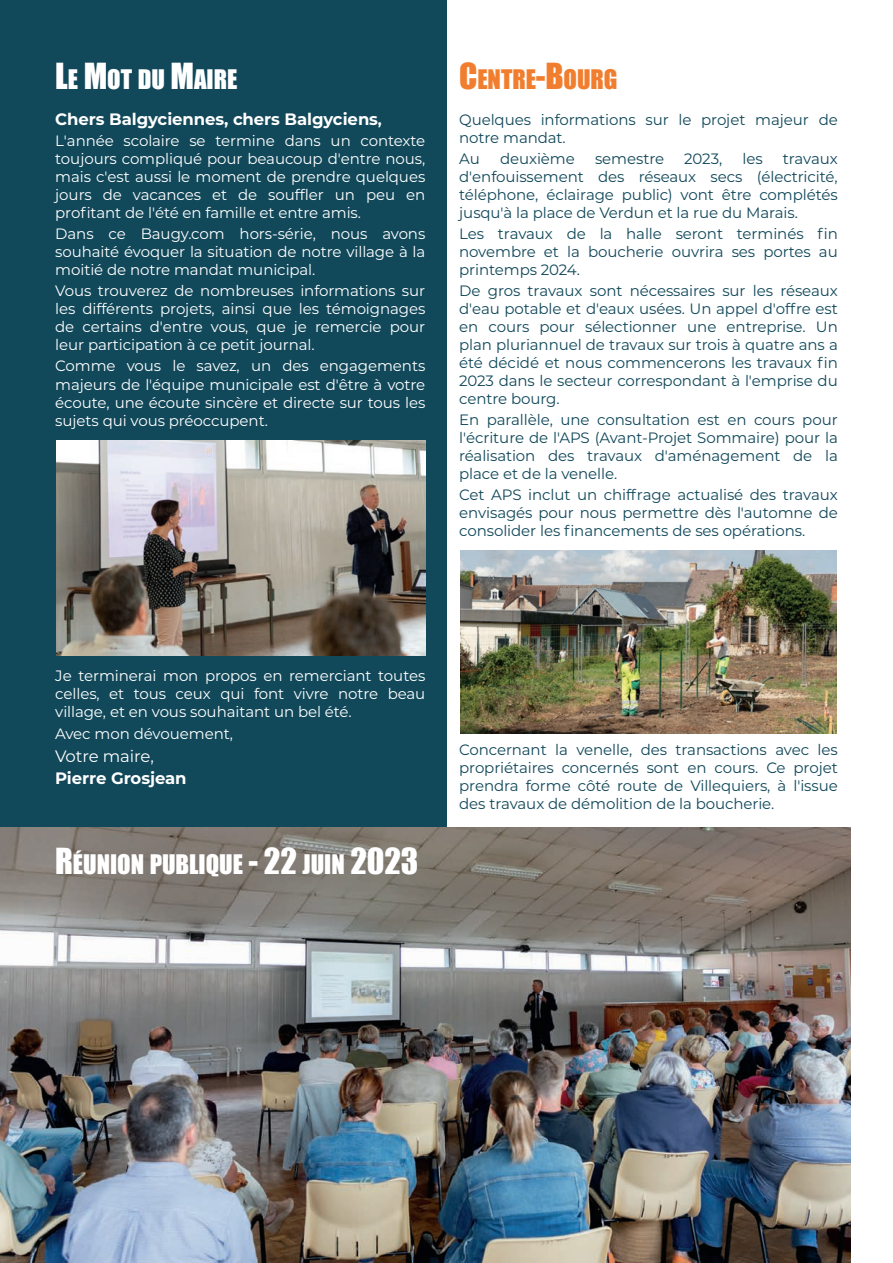
<style>
.page{position:relative;width:893px;height:1263px;background:#fff}
.page>*{position:absolute;margin:0;border:0;box-sizing:border-box;transform-origin:0 0}
.t1{font:24.75px "Impact";color:#fff}
.t2{font:24.75px "Impact";color:#f17e2e}
.t3{font:700 16.5px "Montserrat";letter-spacing:-.01em;color:#fff}
.t4{font:16.5px "Montserrat";letter-spacing:-.01em;color:#fff}
.t5{font:15px/18px "Montserrat";letter-spacing:-.01em;color:#11485a;text-align:justify}
.t6{font:15px/18px "Montserrat";letter-spacing:-.005em;color:#fff;text-align:justify}
.s1{font-size:33px}
.s2{font-size:15px}
</style>
<div class="page">
<hr style="left:892px;top:0;width:1px;height:631px;background:#e4e5e7">
<div style="left:0;top:0;width:446px;height:857px;background:#11485a"></div>
<img style="left:460px;top:551px;width:377px;height:182px">
<img style="left:56px;top:440px;width:369px;height:215px">
<img style="left:0;top:828px;width:850px;height:435px">
<h1 class="t1" style="left:55px;top:64px;width:183px"><span class="s1">L</span>E <span class="s1">M</span>OT DU <span class="s1">M</span>AIRE</h1>
<p class="t3" style="left:55px;top:109px;width:328px">Chers Balgyciennes, chers Balgyciens<span class="s2">,</span></p>
<p class="t6" style="left:55px;top:132px;width:372px">L'année scolaire se termine dans un contexte toujours compliqué pour beaucoup d'entre nous, mais c'est aussi le moment de prendre quelques jours de vacances et de souffler un peu en profitant de l'été en famille et entre amis.</p>
<p class="t6" style="left:55px;top:225px;width:372px">Dans ce Baugy.com hors-série, nous avons souhaité évoquer la situation de notre village à la moitié de notre mandat municipal.</p>
<p class="t6" style="left:55px;top:282px;width:372px">Vous trouverez de nombreuses informations sur les différents projets, ainsi que les témoignages de certains d'entre vous, que je remercie pour leur participation à ce petit journal.</p>
<p class="t6" style="left:55px;top:357px;width:372px">Comme vous le savez, un des engagements majeurs de l'équipe municipale est d'être à votre écoute, une écoute sincère et directe sur tous les sujets qui vous préoccupent.</p>
<h1 class="t2" style="left:459px;top:64px;width:160px"><span class="s1">C</span>ENTRE<span class="s1">-B</span>OURG</h1>
<p class="t5" style="left:459px;top:111px;width:380px">Quelques informations sur le projet majeur de notre mandat.</p>
<p class="t5" style="left:459px;top:150px;width:22px">Au</p>
<p class="t5" style="left:500px;top:150px;width:76px">deuxième</p>
<p class="t5" style="left:595px;top:150px;width:71px">semestre</p>
<p class="t5" style="left:684px;top:150px;width:39px">2023,</p>
<p class="t5" style="left:742px;top:150px;width:22px">les</p>
<p class="t5" style="left:459px;top:150px;width:380px;text-indent:324px">travaux d'enfouissement des réseaux secs (électricité, téléphone, éclairage public) vont être complétés jusqu'à la place de Verdun et la rue du Marais.</p>
<p class="t5" style="left:459px;top:225px;width:380px">Les travaux de la halle seront terminés fin novembre et la boucherie ouvrira ses portes au printemps 2024.</p>
<p class="t5" style="left:459px;top:282px;width:380px">De gros travaux sont nécessaires sur les réseaux d'eau potable et d'eaux usées. Un appel d'offre est en cours pour sélectionner une entreprise. Un plan pluriannuel de travaux sur trois à quatre ans a été décidé et nous commencerons les travaux fin 2023 dans le secteur correspondant à l'emprise du centre bourg.</p>
<p class="t5" style="left:459px;top:411px;width:380px">En parallèle, une consultation est en cours pour l'écriture de l'APS (Avant-Projet Sommaire) pour la réalisation des travaux d'aménagement de la place et de la venelle.</p>
<p class="t5" style="left:459px;top:486px;width:380px">Cet APS inclut un chiffrage actualisé des travaux envisagés pour nous permettre dès l'automne de consolider les financements de ses opérations.</p>
<p class="t6" style="left:55px;top:666px;width:372px">Je terminerai mon propos en remerciant toutes celles, et tous ceux qui font vivre notre beau village, et en vous souhaitant un bel été.</p>
<p class="t6" style="left:55px;top:725px;width:179px">Avec mon dévouement,</p>
<p class="t4" style="left:55px;top:745px;width:100px">Votre maire,</p>
<p class="t3" style="left:55px;top:768px;width:133px">Pierre Grosjean</p>
<h1 class="t1" style="left:55px;top:849px;width:365px"><span class="s1">R</span>ÉUNION PUBLIQUE <span class="s1">- 22</span> JUIN <span class="s1">2023</span></h1>
<p class="t5" style="left:459px;top:741px;width:380px">Concernant la venelle, des transactions avec les propriétaires concernés sont en cours. Ce projet prendra forme côté route de Villequiers, à l'issue des travaux de démolition de la boucherie.</p>
</div>
